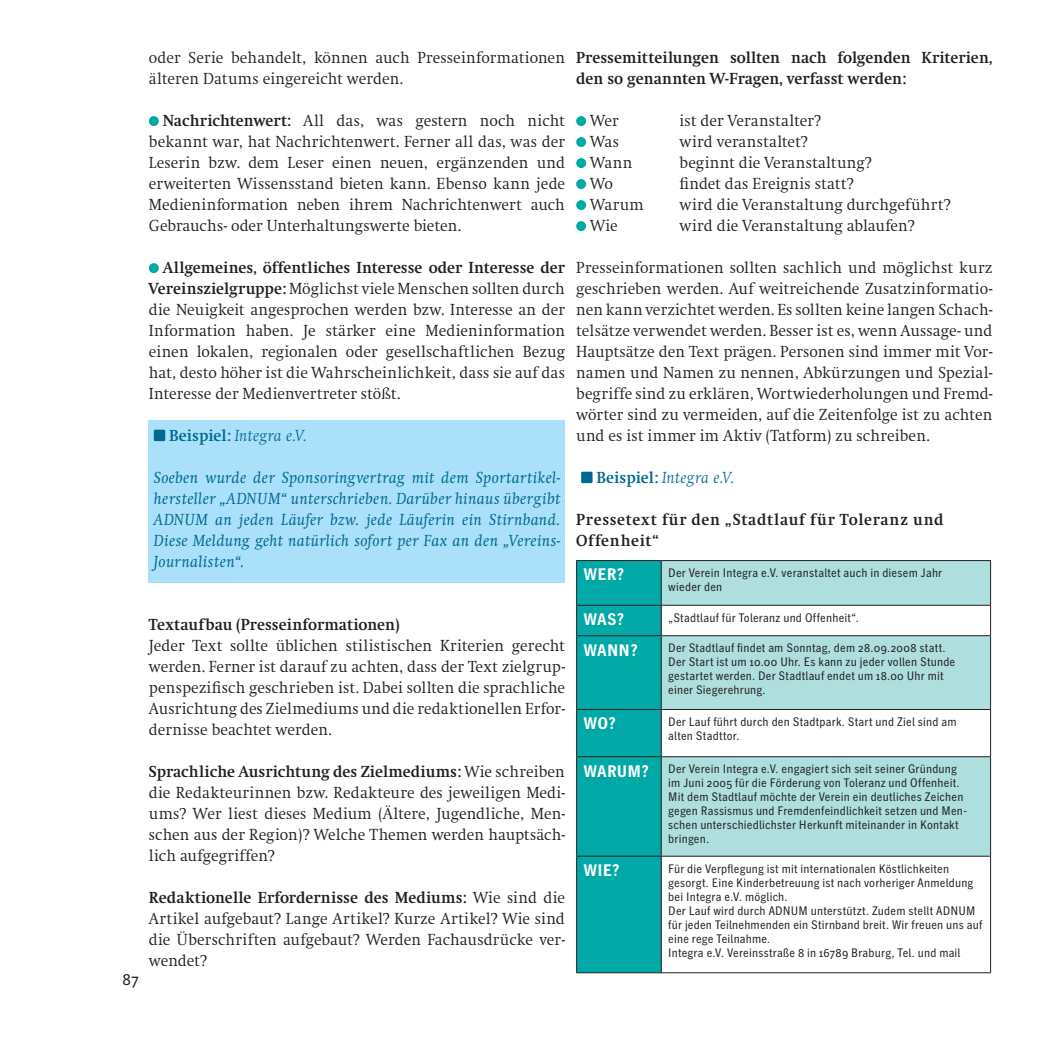
<style>
.page{position:relative;width:1042px;height:1042px;background:#fff}
.page>*{position:absolute;margin:0;border:0;box-sizing:border-box;transform-origin:0 0}
.t1{font:16.62px/21px "Heidelberg Antiqua";letter-spacing:.005em;color:#231f20;text-align:justify;scale:.95 1}
.t2{font:italic 700 16.62px/21px "Heidelberg Antiqua";letter-spacing:.025em;color:#006991;text-align:justify;scale:.95 1}
.t3{font:800 16.62px/21px "Heidelberg Antiqua";letter-spacing:.01em;color:#231f20;scale:.95 1}
.t4{font:800 16.62px/21px "Heidelberg Antiqua";letter-spacing:.05em;color:#231f20;scale:.95 1}
.t5{font:italic 16.62px "Heidelberg Antiqua";letter-spacing:.02em;color:#006991;scale:.95 1}
.t6{font:700 16.62px "Heidelberg Gothic Os F";letter-spacing:.005em;color:#fff;scale:.95 1}
.t7{font:16.62px "Heidelberg Gothic Os F";color:#231f20;scale:.96 1}
.t8{font:12.25px/14px "Heidelberg Gothic Os F";letter-spacing:.02em;color:#231f20;scale:.95 1}
.s1{font-weight:800}
.s2{font-weight:800;font-style:normal}
.s3{font-weight:700;font-size:16.62px;color:#fff}
</style>
<div class="page">
<div style="left:149px;top:420px;width:416px;height:163px;background:#aae0f9"></div>
<div style="left:149px;top:116px;width:10px;height:10px;background:#00a9a5;border-radius:50%"></div>
<div style="left:149px;top:263px;width:10px;height:10px;background:#00a9a5;border-radius:50%"></div>
<svg style="left:154px;top:430px;width:11px;height:11px"></svg>
<div style="left:576px;top:116px;width:10px;height:10px;background:#00a9a5;border-radius:50%"></div>
<div style="left:576px;top:137px;width:10px;height:10px;background:#00a9a5;border-radius:50%"></div>
<div style="left:576px;top:158px;width:10px;height:10px;background:#00a9a5;border-radius:50%"></div>
<div style="left:576px;top:179px;width:10px;height:10px;background:#00a9a5;border-radius:50%"></div>
<div style="left:576px;top:200px;width:10px;height:10px;background:#00a9a5;border-radius:50%"></div>
<div style="left:576px;top:221px;width:10px;height:10px;background:#00a9a5;border-radius:50%"></div>
<svg style="left:581px;top:472px;width:11px;height:11px"></svg>
<svg style="left:662px;top:561px;width:328px;height:295px;fill:#aedede"></svg>
<hr style="left:661px;top:560px;width:330px;height:1px;background:#231f20">
<hr style="left:990px;top:561px;width:1px;height:44px;background:#231f20">
<hr style="left:661px;top:605px;width:330px;height:1px;background:#231f20">
<div style="left:576px;top:560px;width:86px;height:412px;background:#00a9a5"></div>
<svg style="left:990px;top:606px;width:1px;height:29px"></svg>
<hr style="left:576px;top:635px;width:85px;height:1px;background:#231f20">
<hr style="left:576px;top:636px;width:1px;height:73px;background:#231f20">
<hr style="left:661px;top:635px;width:330px;height:1px;background:#231f20">
<hr style="left:661px;top:636px;width:1px;height:73px;background:#231f20">
<hr style="left:990px;top:636px;width:1px;height:73px;background:#231f20">
<hr style="left:576px;top:709px;width:85px;height:1px;background:#231f20">
<hr style="left:576px;top:710px;width:1px;height:46px;background:#231f20">
<hr style="left:661px;top:709px;width:330px;height:1px;background:#231f20">
<hr style="left:661px;top:710px;width:1px;height:46px;background:#231f20">
<hr style="left:990px;top:710px;width:1px;height:46px;background:#231f20">
<hr style="left:576px;top:756px;width:85px;height:1px;background:#231f20">
<hr style="left:576px;top:757px;width:1px;height:99px;background:#231f20">
<hr style="left:661px;top:756px;width:330px;height:1px;background:#231f20">
<hr style="left:661px;top:757px;width:1px;height:99px;background:#231f20">
<hr style="left:990px;top:757px;width:1px;height:99px;background:#231f20">
<hr style="left:576px;top:856px;width:85px;height:1px;background:#231f20">
<hr style="left:576px;top:856px;width:1px;height:116px;background:#231f20">
<hr style="left:661px;top:856px;width:330px;height:1px;background:#231f20">
<hr style="left:661px;top:856px;width:1px;height:116px;background:#231f20">
<hr style="left:990px;top:856px;width:1px;height:116px;background:#231f20">
<hr style="left:576px;top:972px;width:415px;height:1px;background:#231f20">
<p class="t1" style="left:149px;top:47px;width:439px">oder Serie behandelt, können auch Presseinformationen älteren Datums eingereicht werden.</p>
<p class="t1" style="left:149px;top:110px;width:440px;text-indent:14px"><span class="s1">Nachrichtenwert:</span> All das, was gestern noch nicht bekannt war, hat Nachrichtenwert. Ferner all das, was der Leserin bzw. dem Leser einen neuen, ergänzenden und erweiterten Wissensstand bieten kann. Ebenso kann jede Medieninformation neben ihrem Nachrichtenwert auch Gebrauchs- oder Unterhaltungswerte bieten.</p>
<p class="t1" style="left:149px;top:257px;width:440px;text-indent:14px"><span class="s1">Allgemeines, öffentliches Interesse oder Interesse der Vereinszielgruppe:</span> Möglichst viele Menschen sollten durch die Neuigkeit angesprochen werden bzw. Interesse an der Information haben. Je stärker eine Medieninformation einen lokalen, regionalen oder gesellschaftlichen Bezug hat, desto höher ist die Wahrscheinlichkeit, dass sie auf das Interesse der Medienvertreter stößt.</p>
<p class="t5" style="left:169px;top:427px;width:146px"><span class="s2">Beispiel:</span> Integra e.V.</p>
<p class="t2" style="left:154px;top:467px;width:429px">Soeben wurde der Sponsoringvertrag mit dem Sportartikel&shy;hersteller „ADNUM“ unterschrieben. Darüber hinaus übergibt ADNUM an jeden Läufer bzw. jede Läuferin ein Stirnband.<br>Diese Meldung geht natürlich sofort per Fax an den „Vereins-Journalisten“.</p>
<p class="t7" style="left:123px;top:969px;width:18px">87</p>
<p class="t3" style="left:149px;top:614px;width:265px">Textaufbau (Presseinformationen)</p>
<p class="t1" style="left:149px;top:635px;width:440px">Jeder Text sollte üblichen stilistischen Kriterien gerecht werden. Ferner ist darauf zu achten, dass der Text zielgrup&shy;penspezifisch geschrieben ist. Dabei sollten die sprachliche Ausrichtung des Zielmediums und die redaktionellen Erfor&shy;dernisse beachtet werden.</p>
<p class="t1" style="left:149px;top:761px;width:439px"><span class="s1">Sprachliche Ausrichtung des Zielmediums:</span> Wie schreiben die Redakteurinnen bzw. Redakteure des jeweiligen Medi&shy;ums? Wer liest dieses Medium (Ältere, Jugendliche, Men&shy;schen aus der Region)? Welche Themen werden hauptsäch&shy;lich aufgegriffen?</p>
<p class="t1" style="left:149px;top:887px;width:439px"><span class="s1">Redaktionelle Erfordernisse des Mediums:</span> Wie sind die Artikel aufgebaut? Lange Artikel? Kurze Artikel? Wie sind die Überschriften aufgebaut? Werden Fachausdrücke ver&shy;wendet?</p>
<p class="t3" style="left:576px;top:47px;width:439px">Pressemitteilungen sollten nach folgenden Kriterien, den so genannten W-Fragen, verfasst werden:</p>
<p class="t1" style="left:590px;top:110px;width:32px">Wer</p>
<p class="t1" style="left:679px;top:110px;width:150px">ist der Veranstalter?</p>
<p class="t1" style="left:590px;top:131px;width:32px">Was</p>
<p class="t1" style="left:679px;top:131px;width:136px">wird veranstaltet?</p>
<p class="t1" style="left:590px;top:152px;width:46px">Wann</p>
<p class="t1" style="left:679px;top:152px;width:204px">beginnt die Veranstaltung?</p>
<p class="t1" style="left:590px;top:173px;width:26px">Wo</p>
<p class="t1" style="left:679px;top:173px;width:185px">findet das Ereignis statt?</p>
<p class="t1" style="left:590px;top:194px;width:58px">Warum</p>
<p class="t1" style="left:679px;top:194px;width:287px">wird die Veranstaltung durchgeführt?</p>
<p class="t1" style="left:590px;top:215px;width:31px">Wie</p>
<p class="t1" style="left:679px;top:215px;width:249px">wird die Veranstaltung ablaufen?</p>
<p class="t1" style="left:576px;top:257px;width:439px">Presseinformationen sollten sachlich und möglichst kurz geschrieben werden. Auf weitreichende Zusatzinformatio&shy;nen kann verzichtet werden. Es sollten keine langen Schach&shy;telsätze verwendet werden. Besser ist es, wenn Aussage- und Hauptsätze den Text prägen. Personen sind immer mit Vor&shy;namen und Namen zu nennen, Abkürzungen und Spezial&shy;begriffe sind zu erklären, Wortwiederholungen und Fremd&shy;wörter sind zu vermeiden, auf die Zeitenfolge ist zu achten und es ist immer im Aktiv (Tatform) zu schreiben.</p>
<p class="t5" style="left:596px;top:469px;width:146px"><span class="s2">Beispiel:</span> Integra e.V.</p>
<p class="t4" style="left:576px;top:509px;width:388px">Pressetext für den „Stadtlauf für Toleranz und<br>Offenheit“</p>
<p class="t6" style="left:583px;top:564px;width:45px">WER?</p>
<p class="t8" style="left:668px;top:566px;width:290px">Der Verein Integra e.V. veranstaltet auch in diesem Jahr wieder den</p>
<p class="t6" style="left:583px;top:609px;width:45px">WAS?</p>
<p class="t8" style="left:668px;top:610px;width:202px">„Stadtlauf für Toleranz und Offenheit“.</p>
<p class="t6" style="left:583px;top:640px;width:59px">WANN?</p>
<p class="t8" style="left:668px;top:641px;width:303px">Der Stadtlauf findet am Sonntag, dem 28.09.2008 statt.<br>Der Start ist um 10.00 Uhr. Es kann zu jeder vollen Stunde gestartet werden. Der Stadtlauf endet um 18.00 Uhr mit einer Siegerehrung.</p>
<p class="t6" style="left:583px;top:713px;width:36px">WO?</p>
<p class="t8" style="left:668px;top:715px;width:305px">Der Lauf führt durch den Stadtpark. Start und Ziel sind am alten Stadttor.</p>
<p class="t8" style="left:668px;top:762px;width:316px;text-indent:-85px"><span class="s3">WARUM?</span> Der Verein Integra e.V. engagiert sich seit seiner Gründung im Juni 2005 für die Förderung von Toleranz und Offenheit.<br>Mit dem Stadtlauf möchte der Verein ein deutliches Zeichen gegen Rassismus und Fremdenfeindlichkeit setzen und Men&shy;schen unterschiedlichster Herkunft miteinander in Kontakt bringen.</p>
<p class="t6" style="left:583px;top:860px;width:40px">WIE?</p>
<p class="t8" style="left:668px;top:861px;width:332px">Für die Verpflegung ist mit internationalen Köstlichkeiten gesorgt. Eine Kinderbetreuung ist nach vorheriger Anmeldung bei Integra e.V. möglich.<br>Der Lauf wird durch ADNUM unterstützt. Zudem stellt ADNUM für jeden Teilnehmenden ein Stirnband breit. Wir freuen uns auf eine rege Teilnahme.<br>Integra e.V. Vereinsstraße 8 in 16789 Braburg, Tel. und mail</p>
</div>
